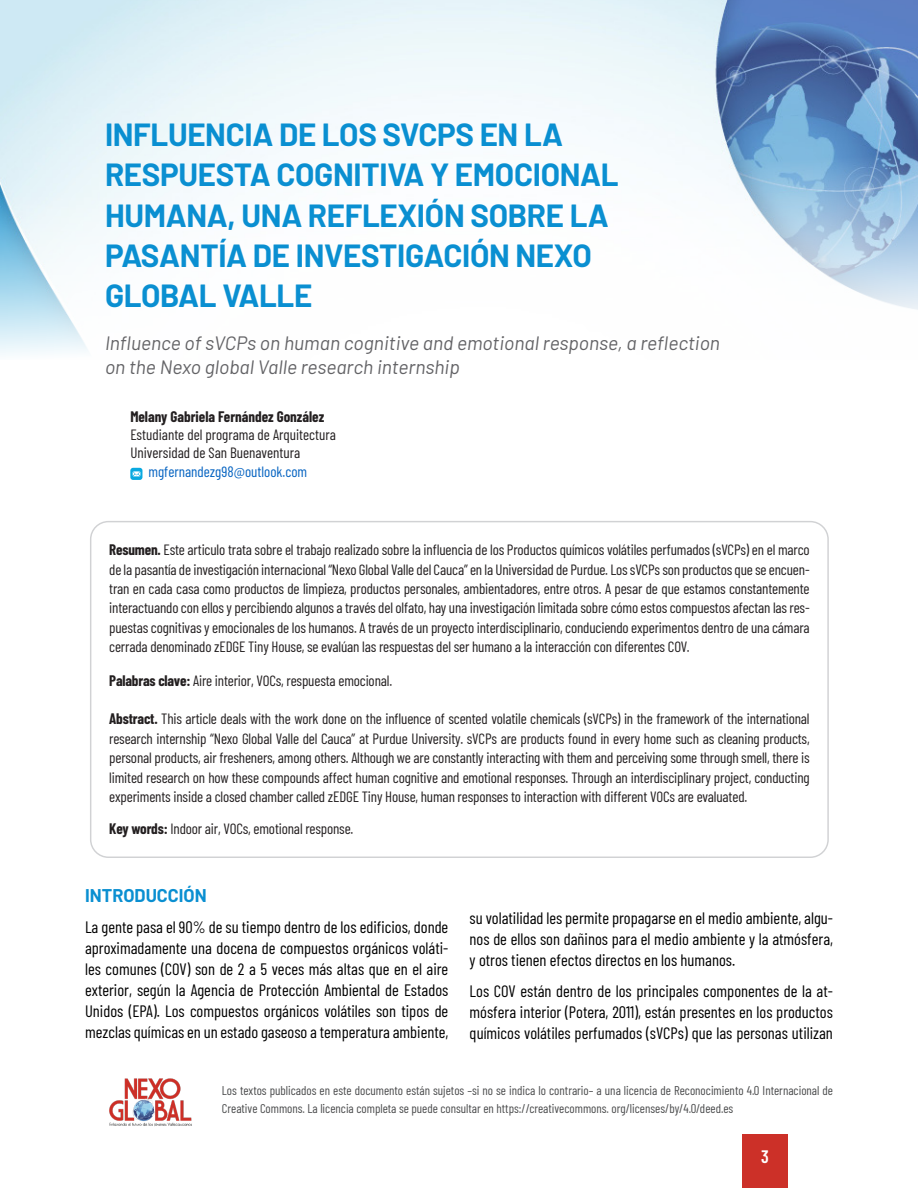
<style>
.page{position:relative;width:918px;height:1188px;background:#fff}
.page>*{position:absolute;margin:0;border:0;box-sizing:border-box;transform-origin:0 0}
.Titular_artítulo{font:700 31.35px "Barlow";letter-spacing:-.01em;color:#0a8fd1}
.Traducción{font:italic 19.35px "Barlow";color:#636366}
.Título_tema_procipal{font:700 18px "Barlow";color:#0a8fd1}
.t1{font:600 18px "Barlow Condensed";color:#fff}
.t2{font:16.5px/21px "Barlow Condensed";color:#000;text-align:justify}
.No_Spacing{font:14.85px/19.4px "Barlow Condensed";letter-spacing:-.01em;color:#231f20;text-align:justify}
.No_Spacing-2{font:700 14.85px "Barlow Condensed";color:#231f20}
.t3{font:14.85px "Barlow Condensed";color:#0563c1}
.t4{font:12.75px/17.1px "Barlow Condensed";color:#4b4c4d}
.s1{font-weight:700}
</style>
<div class="page">
<div style="left:743px;top:1134px;width:45px;height:54px;background:#cc3028"></div>
<img style="left:0;top:0;width:918px;height:355px">
<svg style="left:130px;top:468px;width:12px;height:12px"></svg>
<img style="left:109px;top:1078px;width:83px;height:49px">
<p class="Titular_artítulo" style="left:105px;top:112px;width:460px">INFLUENCIA DE LOS SVCPS EN LA</p>
<p class="Titular_artítulo" style="left:105px;top:152px;width:515px">RESPUESTA COGNITIVA Y EMOCIONAL</p>
<p class="Titular_artítulo" style="left:105px;top:192px;width:505px">HUMANA, UNA REFLEXIÓN SOBRE LA</p>
<p class="Titular_artítulo" style="left:105px;top:232px;width:488px">PASANTÍA DE INVESTIGACIÓN NEXO</p>
<p class="Titular_artítulo" style="left:105px;top:272px;width:209px">GLOBAL VALLE</p>
<p class="Traducción" style="left:105px;top:329px;width:617px">Influence of sVCPs on human cognitive and emotional response, a reflection</p>
<p class="Traducción" style="left:105px;top:353px;width:356px">on the Nexo global Valle research internship</p>
<p class="No_Spacing-2" style="left:130px;top:406px;width:195px">Melany Gabriela Fernández González</p>
<p class="No_Spacing" style="left:130px;top:424px;width:207px">Estudiante del programa de Arquitectura</p>
<p class="No_Spacing" style="left:130px;top:442px;width:171px">Universidad de San Buenaventura</p>
<p class="t3" style="left:148px;top:462px;width:160px">mgfernandezg98@outlook.com</p>
<p class="No_Spacing" style="left:109px;top:539px;width:702px"><span class="s1">Resumen.</span> Este articulo trata sobre el trabajo realizado sobre la influencia de los Productos químicos volátiles perfumados (sVCPs) en el marco de la pasantía de investigación internacional “Nexo Global Valle del Cauca” en la Universidad de Purdue. Los sVCPs son productos que se encuen&shy;tran en cada casa como productos de limpieza, productos personales, ambientadores, entre otros. A pesar de que estamos constantemente interactuando con ellos y percibiendo algunos a través del olfato, hay una investigación limitada sobre cómo estos compuestos afectan las res&shy;puestas cognitivas y emocionales de los humanos. A través de un proyecto interdisciplinario, conduciendo experimentos dentro de una cámara cerrada denominado zEDGE Tiny House, se evalúan las respuestas del ser humano a la interacción con diferentes COV.</p>
<p class="No_Spacing" style="left:109px;top:670px;width:285px"><span class="s1">Palabras clave:</span> Aire interior, VOCs, respuesta emocional.</p>
<p class="No_Spacing" style="left:109px;top:708px;width:702px"><span class="s1">Abstract.</span> This article deals with the work done on the influence of scented volatile chemicals (sVCPs) in the framework of the international research internship “Nexo Global Valle del Cauca” at Purdue University. sVCPs are products found in every home such as cleaning products, personal products, air fresheners, among others. Although we are constantly interacting with them and perceiving some through smell, there is limited research on how these compounds affect human cognitive and emotional responses. Through an interdisciplinary project, conducting experiments inside a closed chamber called zEDGE Tiny House, human responses to interaction with different VOCs are evaluated.</p>
<p class="No_Spacing" style="left:109px;top:818px;width:246px"><span class="s1">Key words:</span> Indoor air, VOCs, emotional response.</p>
<p class="Título_tema_procipal" style="left:85px;top:883px;width:123px">INTRODUCCIÓN</p>
<p class="t2" style="left:85px;top:916px;width:365px">La gente pasa el 90% de su tiempo dentro de los edificios, donde aproximadamente una docena de compuestos orgánicos voláti&shy;les comunes (COV) son de 2 a 5 veces más altas que en el aire exterior, según la Agencia de Protección Ambiental de Estados Unidos (EPA). Los compuestos orgánicos volátiles son tipos de mezclas químicas en un estado gaseoso a temperatura ambiente,</p>
<p class="t2" style="left:470px;top:907px;width:365px">su volatilidad les permite propagarse en el medio ambiente, algu&shy;nos de ellos son dañinos para el medio ambiente y la atmósfera, y otros tienen efectos directos en los humanos.</p>
<p class="t2" style="left:470px;top:979px;width:365px">Los COV están dentro de los principales componentes de la at&shy;mósfera interior (Potera, 2011), están presentes en los productos químicos volátiles perfumados (sVCPs) que las personas utilizan</p>
<p class="t4" style="left:222px;top:1081px;width:613px">Los textos publicados en este documento están sujetos –si no se indica lo contrario– a una licencia de Reconocimiento 4.0 Internacional de<br>Creative Commons. La licencia completa se puede consultar en https://creativecommons. org/licenses/by/4.0/deed.es</p>
<p class="t1" style="left:761px;top:1144px;width:9px">3</p>
</div>
